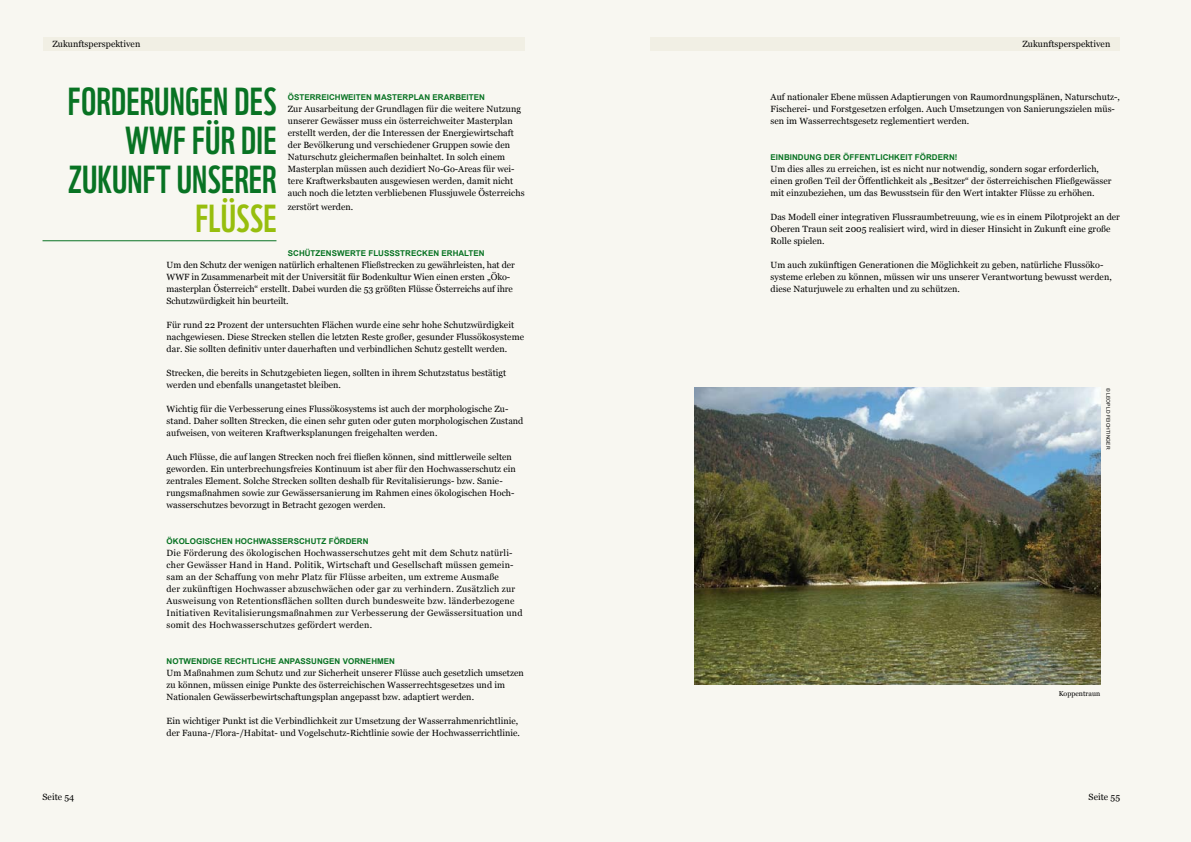
<style>
.page{position:relative;width:1191px;height:842px;background:#fff}
.page>*{position:absolute;margin:0;border:0;box-sizing:border-box;transform-origin:0 0}
.t1{font:38px/39px "WWF";letter-spacing:.005em;color:#087323;text-align:right}
.t2{font:38px "WWF";letter-spacing:.005em;color:#97be0d}
.t3{font:9px/12px "Georgia";letter-spacing:.005em;color:#000}
.t4{font:9px/12px "Georgia";letter-spacing:.025em;color:#000}
.t5{font:700 8px "Arial";letter-spacing:.005em;color:#087323}
.t6{font:7px "Georgia";letter-spacing:.005em;color:#000}
.t7{font:5px "Arial";letter-spacing:.015em;color:#000}
</style>
<div class="page">
<div style="left:0;top:0;width:595px;height:842px;background:#f8f7f1"></div>
<div style="left:43px;top:37px;width:481px;height:14px;background:#f1efe4"></div>
<div style="left:595px;top:0;width:596px;height:842px;background:#f8f7f1"></div>
<div style="left:650px;top:37px;width:469px;height:14px;background:#f1efe4"></div>
<hr style="left:43px;top:240px;width:233px;height:1px;background:#087323">
<img style="left:694px;top:388px;width:406px;height:297px">
<p class="t3" style="left:52px;top:38px;width:89px">Zukunftsperspektiven</p>
<p class="t3" style="left:1022px;top:38px;width:89px">Zukunftsperspektiven</p>
<h1 class="t1" style="left:68px;top:78px;width:210px">FORDERUNGEN DES<br>WWF FÜR DIE<br>ZUKUNFT UNSERER</h1>
<h1 class="t2" style="left:195px;top:189px;width:83px">FLÜSSE</h1>
<p class="t5" style="left:288px;top:92px;width:199px">ÖSTERREICHWEITEN MASTERPLAN ERARBEITEN</p>
<p class="t3" style="left:288px;top:103px;width:238px">Zur Ausarbeitung der Grundlagen für die weitere Nutzung unserer Gewässer muss ein österreichweiter Masterplan erstellt werden, der die Interessen der Energiewirtschaft der Bevölkerung und verschiedener Gruppen sowie den Naturschutz gleichermaßen beinhaltet. In solch einem Masterplan müssen auch dezidiert No-Go-Areas für wei&shy;tere Kraftwerksbauten ausgewiesen werden, damit nicht auch noch die letzten verbliebenen Flussjuwele Österreichs</p>
<p class="t3" style="left:288px;top:201px;width:67px">zerstört werden.</p>
<p class="t5" style="left:288px;top:248px;width:103px">SCHÜTZENSWERTE FLUSSS</p>
<p class="t5" style="left:400px;top:248px;width:86px">TRECKEN ERHALTEN</p>
<p class="t3" style="left:167px;top:259px;width:350px">Um den Schutz der wenigen natürlich erhaltenen Fließstrecken zu gewährleisten, hat der WWF in Zusammenarbeit mit der Universität für Bodenkultur Wien einen ersten „Öko&shy;masterplan Österreich“ erstellt. Dabei wurden die 53 größten Flüsse Österreichs auf ihre Schutzwürdigkeit hin beurteilt.</p>
<p class="t3" style="left:167px;top:319px;width:359px">Für rund 22 Prozent der untersuchten Flächen wurde eine sehr hohe Schutzwürdigkeit nachgewiesen. Diese Strecken stellen die letzten Reste großer, gesunder Flussökosysteme dar. Sie sollten definitiv unter dauerhaften und verbindlichen Schutz gestellt werden.</p>
<p class="t3" style="left:167px;top:367px;width:341px">Strecken, die bereits in Schutzgebieten liegen, sollten in ihrem Schutzstatus bestätigt werden und ebenfalls unangetastet bleiben.</p>
<p class="t3" style="left:167px;top:403px;width:358px">Wichtig für die Verbesserung eines Flussökosystems ist auch der morphologische Zu&shy;stand. Daher sollten Strecken, die einen sehr guten oder guten morphologischen Zustand aufweisen, von weiteren Kraftwerksplanungen freigehalten werden.</p>
<p class="t3" style="left:167px;top:451px;width:351px">Auch Flüsse, die auf langen Strecken noch frei fließen können, sind mittlerweile selten geworden. Ein unterbrechungsfreies Kontinuum ist aber für den Hochwasserschutz ein zentrales Element. Solche Strecken sollten deshalb für Revitalisierungs- bzw. Sanie&shy;rungsmaßnahmen sowie zur Gewässersanierung im Rahmen eines ökologischen Hoch&shy;wasserschutzes bevorzugt in Betracht gezogen werden.</p>
<p class="t5" style="left:167px;top:536px;width:203px">ÖKOLOGISCHEN HOCHWASSERSCHUTZ FÖRDERN</p>
<p class="t4" style="left:167px;top:547px;width:357px">Die Förderung des ökologischen Hochwasserschutzes geht mit dem Schutz natürli&shy;cher Gewässer Hand in Hand. Politik, Wirtschaft und Gesellschaft müssen gemein&shy;sam an der Schaffung von mehr Platz für Flüsse arbeiten, um extreme Ausmaße<br>der zukünftigen Hochwasser abzuschwächen oder gar zu verhindern. Zusätzlich zur Ausweisung von Retentionsflächen sollten durch bundesweite bzw. länderbezogene Initiativen Revitalisierungsmaßnahmen zur Verbesserung der Gewässersituation und somit des Hochwasserschutzes gefördert werden.</p>
<p class="t5" style="left:167px;top:656px;width:230px">NOTWENDIGE RECHTLICHE ANPASSUNGEN VORNEHMEN</p>
<p class="t3" style="left:167px;top:667px;width:359px">Um Maßnahmen zum Schutz und zur Sicherheit unserer Flüsse auch gesetzlich umsetzen zu können, müssen einige Punkte des österreichischen Wasserrechtsgesetzes und im<br>Nationalen Gewässerbewirtschaftungsplan angepasst bzw. adaptiert werden.</p>
<p class="t3" style="left:167px;top:715px;width:355px">Ein wichtiger Punkt ist die Verbindlichkeit zur Umsetzung der Wasserrahmenrichtlinie, der Fauna-/Flora-/Habitat- und Vogelschutz-Richtlinie sowie der Hochwasserrichtlinie.</p>
<p class="t3" style="left:770px;top:91px;width:351px">Auf nationaler Ebene müssen Adaptierungen von Raumordnungsplänen, Naturschutz-,<br>Fischerei- und Forstgesetzen erfolgen. Auch Umsetzungen von Sanierungszielen müs&shy;sen im Wasserrechtsgesetz reglementiert werden.</p>
<p class="t5" style="left:770px;top:152px;width:188px">EINBINDUNG DER ÖFFENTLICHKEIT FÖRDERN!</p>
<p class="t3" style="left:770px;top:163px;width:342px">Um dies alles zu erreichen, ist es nicht nur notwendig, sondern sogar erforderlich, einen großen Teil der Öffentlichkeit als „Besitzer“ der österreichischen Fließgewässer mit einzubeziehen, um das Bewusstsein für den Wert intakter Flüsse zu erhöhen.</p>
<p class="t3" style="left:770px;top:211px;width:351px">Das Modell einer integrativen Flussraumbetreuung, wie es in einem Pilotprojekt an der<br>Oberen Traun seit 2005 realisiert wird, wird in dieser Hinsicht in Zukunft eine große<br>Rolle spielen.</p>
<p class="t3" style="left:770px;top:259px;width:343px">Um auch zukünftigen Generationen die Möglichkeit zu geben, natürliche Flussöko&shy;systeme erleben zu können, müssen wir uns unserer Verantwortung bewusst werden, diese Naturjuwele zu erhalten und zu schützen.</p>
<p class="t7" style="left:1111px;top:388px;width:63px;rotate:90deg">© Leopld Feichti nger</p>
<p class="t6" style="left:1058px;top:690px;width:43px">Koppentraun</p>
<p class="t3" style="left:43px;top:791px;width:33px">Seite 54</p>
<p class="t3" style="left:1088px;top:791px;width:33px">Seite 55</p>
</div>
